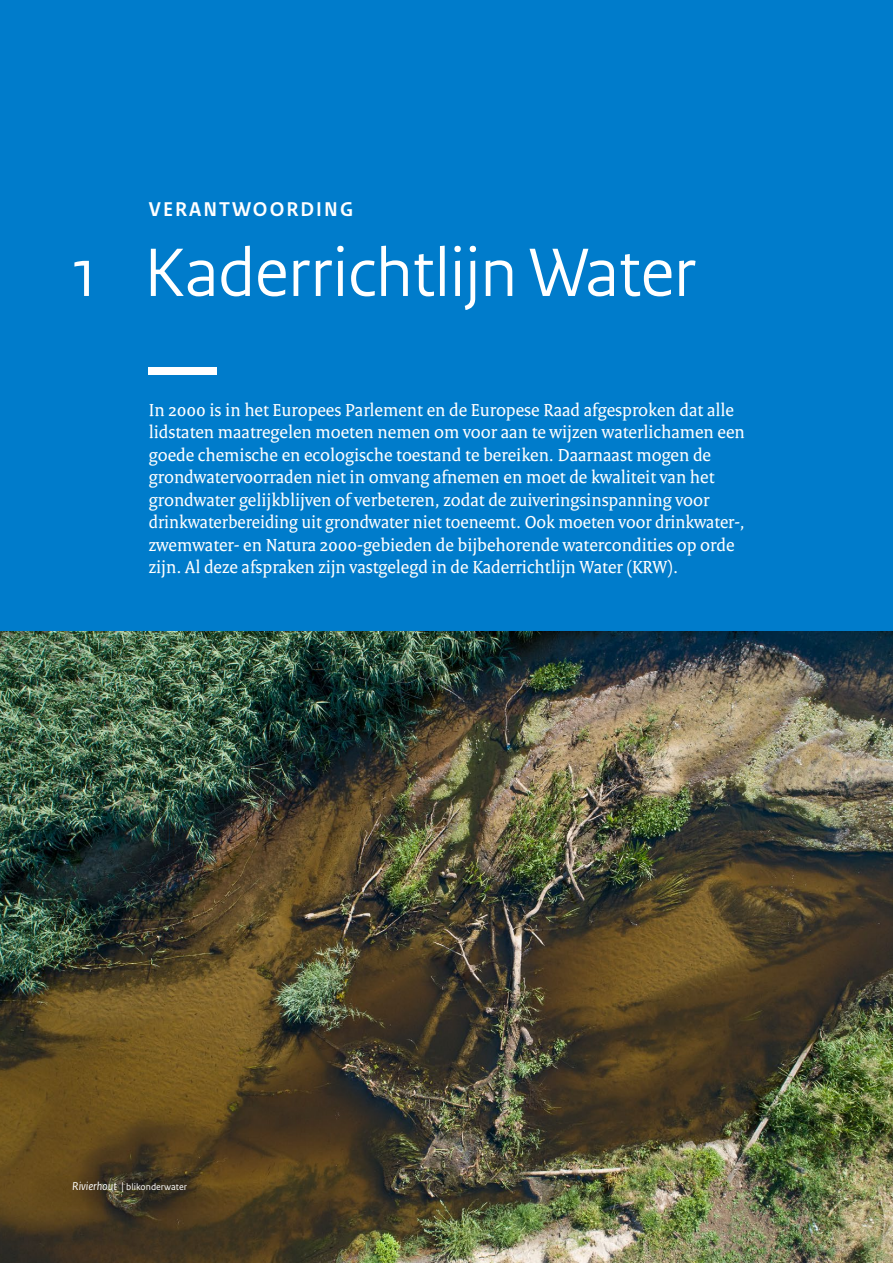
<style>
.page{position:relative;width:893px;height:1263px;background:#007ccb}
.page>*{position:absolute;margin:0;border:0;box-sizing:border-box;transform-origin:0 0}
._02_RO_Titel_Hoofdst{font:72px "Rijksoverheid Sans Heading";color:#fff}
._20_RO_Kader_Kop_Cya{font:700 21px "Rijksoverheid Sans Heading";letter-spacing:.1em;color:#fff}
._09_RO_Inleiding_Hoo{font:18.75px/22.5px "Rijksoverheid Serif";color:#fff}
._13_RO_Fotobijschrif{font:9.75px "Rijksoverheid Sans Text";color:#fff}
.s1{font-style:italic;font-size:12px}
</style>
<div class="page">
<img style="left:0;top:631px;width:893px;height:632px">
<div style="left:149px;top:368px;width:68px;height:7px;background:#fff"></div>
<svg style="left:32px;top:1170px;width:233px;height:39px;background:#513f1e"></svg>
<p class="_20_RO_Kader_Kop_Cya" style="left:149px;top:197px;width:206px">VERANTWOORDING</p>
<p class="_02_RO_Titel_Hoofdst" style="left:72px;top:231px;width:625px">1 Kaderrichtlijn Water</p>
<p class="_09_RO_Inleiding_Hoo" style="left:149px;top:398px;width:598px">In 2000 is in het Europees Parlement en de Europese Raad afgesproken dat alle lidstaten maatregelen moeten nemen om voor aan te wijzen waterlichamen een goede chemische en ecologische toestand te bereiken. Daarnaast mogen de grondwatervoorraden niet in omvang afnemen en moet de kwaliteit van het grondwater gelijkblijven of verbeteren, zodat de zuiveringsinspanning voor drinkwaterbereiding uit grondwater niet toeneemt. Ook moeten voor drinkwater-, zwemwater- en Natura 2000-gebieden de bijbehorende watercondities op orde zijn. Al deze afspraken zijn vastgelegd in de Kaderrichtlijn Water (KRW).</p>
<p class="_13_RO_Fotobijschrif" style="left:72px;top:1181px;width:116px"><span class="s1">Rivierhout |</span> blikonderwater</p>
</div>
